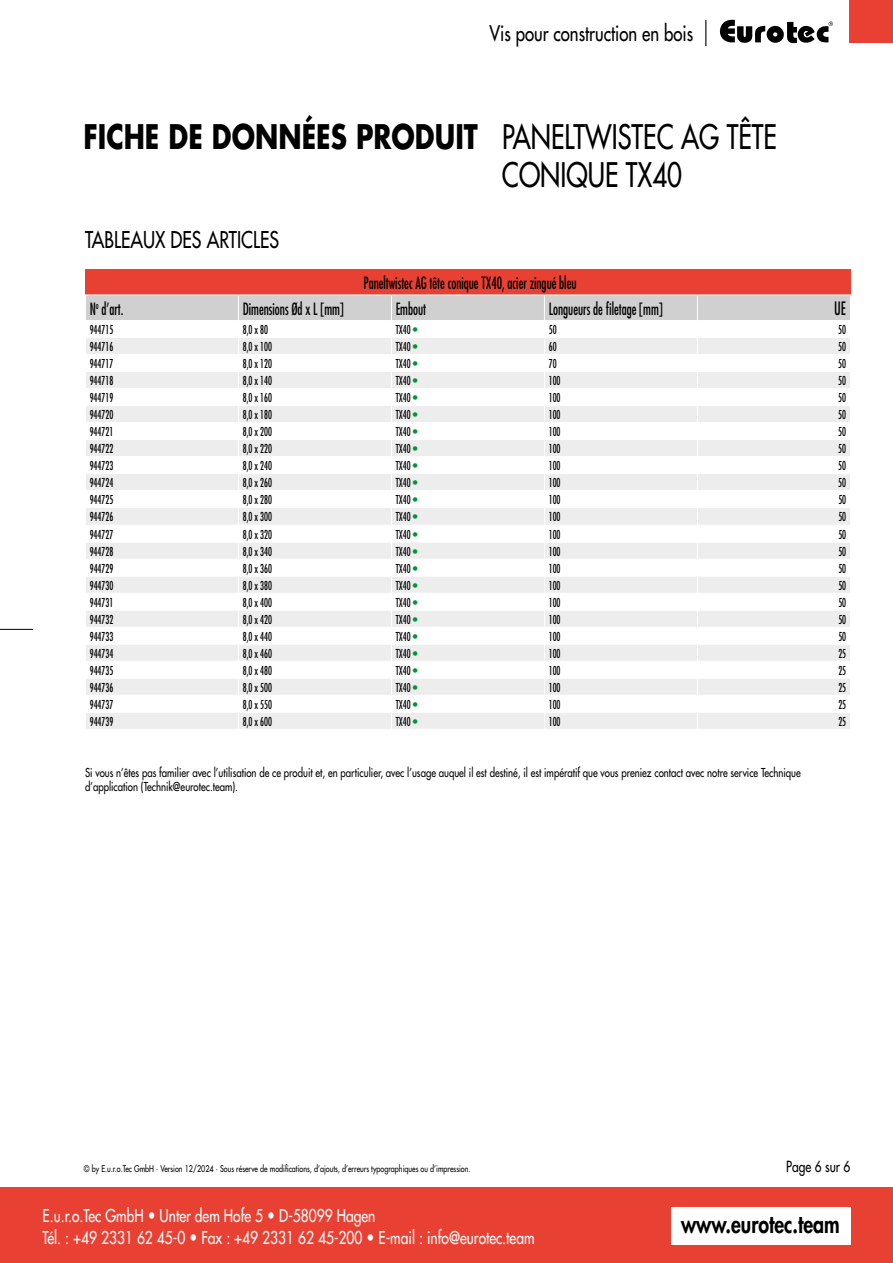
<style>
.page{position:relative;width:893px;height:1263px;background:#fff}
.page>*{position:absolute;margin:0;border:0;box-sizing:border-box;transform-origin:0 0}
.t1{font:500 33px/37.5px "Futura Std";color:#000;scale:.78 1}
.t2{font:800 24.3px "Futura Std";color:#000;scale:.8 1}
.t3{font:500 22.5px "Futura Std";color:#000;scale:.8 1}
.t4{font:500 21px "Futura Std";color:#000;scale:.8 1}
.t5{font:condensed 18px "Futura Std";color:#000;scale:.8 1}
.t6{font:500 17.25px/22.5px "Futura Std";color:#fff;scale:.8 1}
.t7{font:condensed 16.5px "Futura Std";color:#000;scale:.8 1}
.t8{font:500 15px "Futura Std";color:#000;scale:.8 1}
.t9{font:condensed 12px "Futura Std";color:#000;scale:.8 1}
.t10{font:500 12px/14.4px "Futura Std";color:#000;scale:.8 1}
.t11{font:500 9px "Futura Std";color:#000;scale:.8 1}
.s1{font-weight:700}
.s2{color:#009636}
.s3{font-weight:800}
</style>
<div class="page">
<div style="left:849px;top:0;width:44px;height:43px;background:#e84133"></div>
<svg style="left:720px;top:20px;width:113px;height:24px"></svg>
<svg style="left:705px;top:20px;width:1px;height:26px"></svg>
<div style="left:0;top:1187px;width:893px;height:76px;background:#e84133"></div>
<div style="left:671px;top:1208px;width:179px;height:37px;background:#fff"></div>
<div style="left:85px;top:269px;width:765px;height:26px;background:#e84133"></div>
<svg style="left:86px;top:295px;width:764px;height:434px"></svg>
<hr style="left:0;top:629px;width:33px;height:1px;background:#000">
<h3 class="t4" style="left:489px;top:20px;width:256px">Vis pour construction en bois</h3>
<h1 class="t1" style="left:502px;top:119px;width:354px;text-indent:-418px"><span class="s1">FICHE DE DONNÉES PRODUIT</span> PANELTWISTEC AG TÊTE<br>CONIQUE TX40</h1>
<h3 class="t3" style="left:85px;top:226px;width:244px">TABLEAUX DES ARTICLES</h3>
<h3 class="t7" style="left:364px;top:273px;width:268px">Paneltwistec AG tête conique TX40, acier zingué bleu</h3>
<h3 class="t7" style="left:90px;top:299px;width:44px">N<sup>o</sup> d’art.</h3>
<h3 class="t7" style="left:243px;top:299px;width:128px">Dimensions Ød x L [mm]</h3>
<h3 class="t7" style="left:396px;top:299px;width:39px">Embout</h3>
<h3 class="t7" style="left:549px;top:299px;width:144px">Longueurs de filetage [mm]</h3>
<h3 class="t5" style="left:834px;top:298px;width:16px">UE</h3>
<p class="t9" style="left:90px;top:322px;width:31px">944715</p>
<p class="t9" style="left:243px;top:322px;width:33px">8,0 x 80</p>
<p class="t9" style="left:396px;top:322px;width:29px">TX40 <span class="s2">•</span></p>
<p class="t9" style="left:549px;top:322px;width:11px">50</p>
<p class="t9" style="left:838px;top:322px;width:11px">50</p>
<p class="t9" style="left:90px;top:339px;width:31px">944716</p>
<p class="t9" style="left:243px;top:339px;width:38px">8,0 x 100</p>
<p class="t9" style="left:396px;top:339px;width:29px">TX40 <span class="s2">•</span></p>
<p class="t9" style="left:549px;top:339px;width:11px">60</p>
<p class="t9" style="left:838px;top:339px;width:11px">50</p>
<p class="t9" style="left:90px;top:356px;width:31px">944717</p>
<p class="t9" style="left:243px;top:356px;width:38px">8,0 x 120</p>
<p class="t9" style="left:396px;top:356px;width:29px">TX40 <span class="s2">•</span></p>
<p class="t9" style="left:549px;top:356px;width:11px">70</p>
<p class="t9" style="left:838px;top:356px;width:11px">50</p>
<p class="t9" style="left:90px;top:373px;width:31px">944718</p>
<p class="t9" style="left:243px;top:373px;width:38px">8,0 x 140</p>
<p class="t9" style="left:396px;top:373px;width:29px">TX40 <span class="s2">•</span></p>
<p class="t9" style="left:549px;top:373px;width:16px">100</p>
<p class="t9" style="left:838px;top:373px;width:11px">50</p>
<p class="t9" style="left:90px;top:390px;width:31px">944719</p>
<p class="t9" style="left:243px;top:390px;width:38px">8,0 x 160</p>
<p class="t9" style="left:396px;top:390px;width:29px">TX40 <span class="s2">•</span></p>
<p class="t9" style="left:549px;top:390px;width:16px">100</p>
<p class="t9" style="left:838px;top:390px;width:11px">50</p>
<p class="t9" style="left:90px;top:407px;width:31px">944720</p>
<p class="t9" style="left:243px;top:407px;width:38px">8,0 x 180</p>
<p class="t9" style="left:396px;top:407px;width:29px">TX40 <span class="s2">•</span></p>
<p class="t9" style="left:549px;top:407px;width:16px">100</p>
<p class="t9" style="left:838px;top:407px;width:11px">50</p>
<p class="t9" style="left:90px;top:424px;width:31px">944721</p>
<p class="t9" style="left:243px;top:424px;width:38px">8,0 x 200</p>
<p class="t9" style="left:396px;top:424px;width:29px">TX40 <span class="s2">•</span></p>
<p class="t9" style="left:549px;top:424px;width:16px">100</p>
<p class="t9" style="left:838px;top:424px;width:11px">50</p>
<p class="t9" style="left:90px;top:441px;width:31px">944722</p>
<p class="t9" style="left:243px;top:441px;width:38px">8,0 x 220</p>
<p class="t9" style="left:396px;top:441px;width:29px">TX40 <span class="s2">•</span></p>
<p class="t9" style="left:549px;top:441px;width:16px">100</p>
<p class="t9" style="left:838px;top:441px;width:11px">50</p>
<p class="t9" style="left:90px;top:458px;width:31px">944723</p>
<p class="t9" style="left:243px;top:458px;width:38px">8,0 x 240</p>
<p class="t9" style="left:396px;top:458px;width:29px">TX40 <span class="s2">•</span></p>
<p class="t9" style="left:549px;top:458px;width:16px">100</p>
<p class="t9" style="left:838px;top:458px;width:11px">50</p>
<p class="t9" style="left:90px;top:475px;width:31px">944724</p>
<p class="t9" style="left:243px;top:475px;width:38px">8,0 x 260</p>
<p class="t9" style="left:396px;top:475px;width:29px">TX40 <span class="s2">•</span></p>
<p class="t9" style="left:549px;top:475px;width:16px">100</p>
<p class="t9" style="left:838px;top:475px;width:11px">50</p>
<p class="t9" style="left:90px;top:492px;width:31px">944725</p>
<p class="t9" style="left:243px;top:492px;width:38px">8,0 x 280</p>
<p class="t9" style="left:396px;top:492px;width:29px">TX40 <span class="s2">•</span></p>
<p class="t9" style="left:549px;top:492px;width:16px">100</p>
<p class="t9" style="left:838px;top:492px;width:11px">50</p>
<p class="t9" style="left:90px;top:510px;width:31px">944726</p>
<p class="t9" style="left:243px;top:510px;width:38px">8,0 x 300</p>
<p class="t9" style="left:396px;top:510px;width:29px">TX40 <span class="s2">•</span></p>
<p class="t9" style="left:549px;top:510px;width:16px">100</p>
<p class="t9" style="left:838px;top:510px;width:11px">50</p>
<p class="t9" style="left:90px;top:527px;width:31px">944727</p>
<p class="t9" style="left:243px;top:527px;width:38px">8,0 x 320</p>
<p class="t9" style="left:396px;top:527px;width:29px">TX40 <span class="s2">•</span></p>
<p class="t9" style="left:549px;top:527px;width:16px">100</p>
<p class="t9" style="left:838px;top:527px;width:11px">50</p>
<p class="t9" style="left:90px;top:544px;width:31px">944728</p>
<p class="t9" style="left:243px;top:544px;width:38px">8,0 x 340</p>
<p class="t9" style="left:396px;top:544px;width:29px">TX40 <span class="s2">•</span></p>
<p class="t9" style="left:549px;top:544px;width:16px">100</p>
<p class="t9" style="left:838px;top:544px;width:11px">50</p>
<p class="t9" style="left:90px;top:561px;width:31px">944729</p>
<p class="t9" style="left:243px;top:561px;width:38px">8,0 x 360</p>
<p class="t9" style="left:396px;top:561px;width:29px">TX40 <span class="s2">•</span></p>
<p class="t9" style="left:549px;top:561px;width:16px">100</p>
<p class="t9" style="left:838px;top:561px;width:11px">50</p>
<p class="t9" style="left:90px;top:578px;width:31px">944730</p>
<p class="t9" style="left:243px;top:578px;width:38px">8,0 x 380</p>
<p class="t9" style="left:396px;top:578px;width:29px">TX40 <span class="s2">•</span></p>
<p class="t9" style="left:549px;top:578px;width:16px">100</p>
<p class="t9" style="left:838px;top:578px;width:11px">50</p>
<p class="t9" style="left:90px;top:595px;width:31px">944731</p>
<p class="t9" style="left:243px;top:595px;width:38px">8,0 x 400</p>
<p class="t9" style="left:396px;top:595px;width:29px">TX40 <span class="s2">•</span></p>
<p class="t9" style="left:549px;top:595px;width:16px">100</p>
<p class="t9" style="left:838px;top:595px;width:11px">50</p>
<p class="t9" style="left:90px;top:612px;width:31px">944732</p>
<p class="t9" style="left:243px;top:612px;width:38px">8,0 x 420</p>
<p class="t9" style="left:396px;top:612px;width:29px">TX40 <span class="s2">•</span></p>
<p class="t9" style="left:549px;top:612px;width:16px">100</p>
<p class="t9" style="left:838px;top:612px;width:11px">50</p>
<p class="t9" style="left:90px;top:629px;width:31px">944733</p>
<p class="t9" style="left:243px;top:629px;width:38px">8,0 x 440</p>
<p class="t9" style="left:396px;top:629px;width:29px">TX40 <span class="s2">•</span></p>
<p class="t9" style="left:549px;top:629px;width:16px">100</p>
<p class="t9" style="left:838px;top:629px;width:11px">50</p>
<p class="t9" style="left:90px;top:646px;width:31px">944734</p>
<p class="t9" style="left:243px;top:646px;width:38px">8,0 x 460</p>
<p class="t9" style="left:396px;top:646px;width:29px">TX40 <span class="s2">•</span></p>
<p class="t9" style="left:549px;top:646px;width:16px">100</p>
<p class="t9" style="left:838px;top:646px;width:11px">25</p>
<p class="t9" style="left:90px;top:663px;width:31px">944735</p>
<p class="t9" style="left:243px;top:663px;width:38px">8,0 x 480</p>
<p class="t9" style="left:396px;top:663px;width:29px">TX40 <span class="s2">•</span></p>
<p class="t9" style="left:549px;top:663px;width:16px">100</p>
<p class="t9" style="left:838px;top:663px;width:11px">25</p>
<p class="t9" style="left:90px;top:680px;width:31px">944736</p>
<p class="t9" style="left:243px;top:680px;width:38px">8,0 x 500</p>
<p class="t9" style="left:396px;top:680px;width:29px">TX40 <span class="s2">•</span></p>
<p class="t9" style="left:549px;top:680px;width:16px">100</p>
<p class="t9" style="left:838px;top:680px;width:11px">25</p>
<p class="t9" style="left:90px;top:697px;width:31px">944737</p>
<p class="t9" style="left:243px;top:697px;width:38px">8,0 x 550</p>
<p class="t9" style="left:396px;top:697px;width:29px">TX40 <span class="s2">•</span></p>
<p class="t9" style="left:549px;top:697px;width:16px">100</p>
<p class="t9" style="left:838px;top:697px;width:11px">25</p>
<p class="t9" style="left:90px;top:714px;width:31px">944739</p>
<p class="t9" style="left:243px;top:714px;width:38px">8,0 x 600</p>
<p class="t9" style="left:396px;top:714px;width:29px">TX40 <span class="s2">•</span></p>
<p class="t9" style="left:549px;top:714px;width:16px">100</p>
<p class="t9" style="left:838px;top:714px;width:11px">25</p>
<p class="t10" style="left:85px;top:765px;width:896px">Si vous n’êtes pas familier avec l’utilisation de ce produit et, en particulier, avec l’usage auquel il est destiné, il est impératif que vous preniez contact avec notre service Technique d’application (Technik@eurotec.team).</p>
<p class="t11" style="left:84px;top:1163px;width:485px">© by E.u.r.o.Tec GmbH · Version 12/2024 · Sous réserve de modifications, d’ajouts, d’erreurs typographiques ou d’impression.</p>
<p class="t8" style="left:786px;top:1157px;width:82px">Page 6 sur 6</p>
<h3 class="t6" style="left:43px;top:1204px;width:617px">E.u.r.o.Tec GmbH <span class="s3">•</span> Unter dem Hofe 5 <span class="s3">•</span> D-58099 Hagen<br>Tél. : +49 2331 62 45-0 <span class="s3">•</span> Fax : +49 2331 62 45-200 <span class="s3">•</span> E-mail : info@eurotec.team</h3>
<h2 class="t2" style="left:681px;top:1208px;width:200px">www.eurotec.team</h2>
</div>
